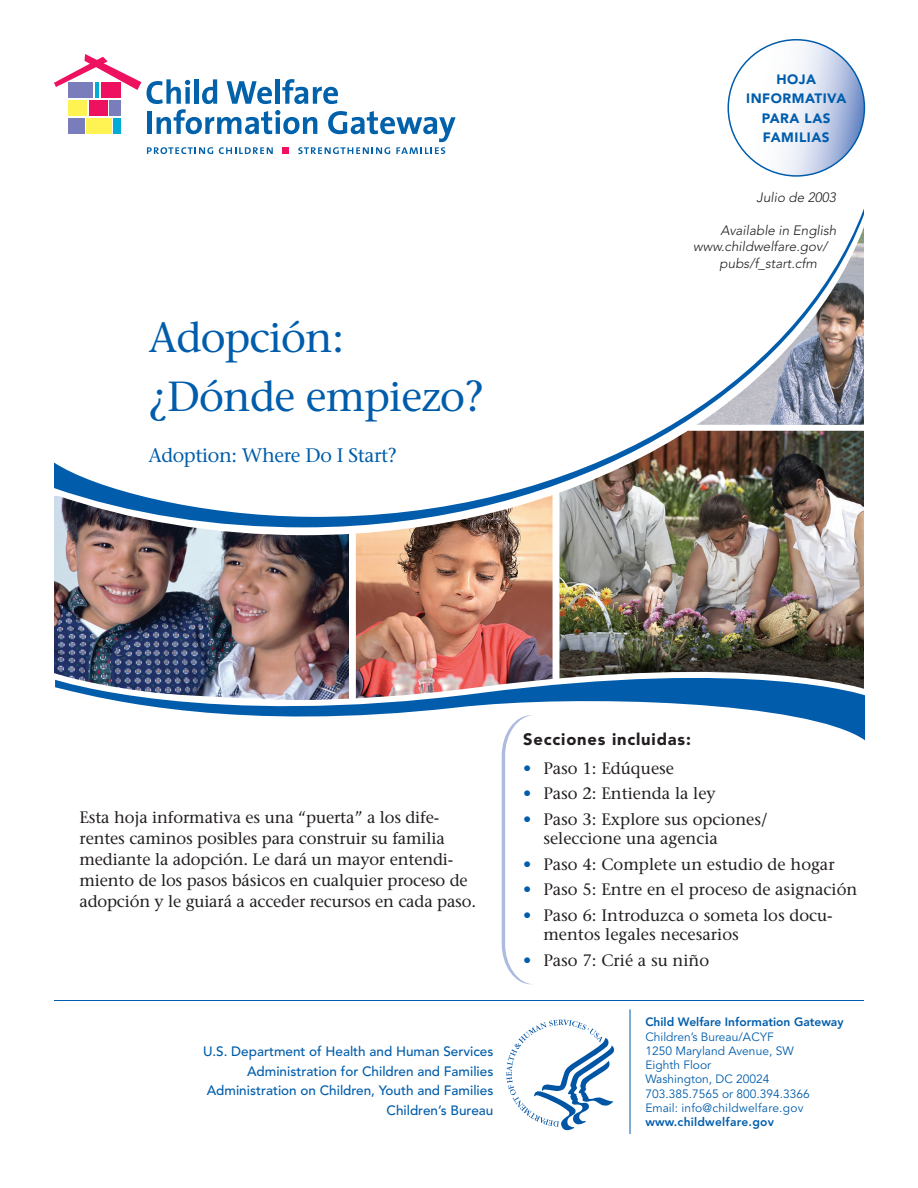
<style>
.page{position:relative;width:918px;height:1188px;background:#fff}
.page>*{position:absolute;margin:0;border:0;box-sizing:border-box;transform-origin:0 0}
.Cover_header{font:42px/58.5px "Stone Serif";letter-spacing:-.02em;color:#015dab}
.Cover_header_English{font:19.5px "Stone Serif";letter-spacing:-.02em;color:#015dab}
.Bullet_list{font:16.5px/19.5px "Stone Serif";color:#231f20}
.Body_copy{font:16.5px/21px "Stone Serif";letter-spacing:-.01em;color:#231f20}
.Cover_header-2{font:900 16.5px "Avenir";letter-spacing:.05em;color:#231f20}
.t1{font:16.5px/25.5px "Stone Serif";color:#015dab;text-align:justify}
.t2{font:500 13.5px/19.5px "Avenir";color:#015dab;text-align:right}
.page_footer{font:italic 300 13.5px "Avenir";color:#231f20}
.t3{font:900 13.5px/19.5px "Avenir";letter-spacing:.04em;color:#015dab;text-align:center}
.t4{font:12px "Avenir";color:#015dab}
.t5{font:800 12px "Avenir";color:#015dab}
.t6{font:12px "Avenir";letter-spacing:.02em;color:#015dab}
.t7{font:800 12px "Avenir";letter-spacing:.02em;color:#015dab}
</style>
<div class="page">
<svg style="left:727px;top:39px;width:139px;height:138px"></svg>
<div style="left:68px;top:118px;width:16px;height:15px;background:#7a7dbc"></div>
<div style="left:68px;top:100px;width:19px;height:16px;background:#fff353"></div>
<div style="left:113px;top:118px;width:8px;height:15px;background:#00acd5"></div>
<div style="left:110px;top:100px;width:11px;height:16px;background:#7a7dbc"></div>
<hr style="left:95px;top:82px;width:4px;height:16px;background:#00acd5">
<div style="left:101px;top:82px;width:20px;height:16px;background:#ed1160"></div>
<div style="left:68px;top:82px;width:25px;height:16px;background:#7a7dbc"></div>
<div style="left:90px;top:100px;width:18px;height:16px;background:#ed1160"></div>
<div style="left:86px;top:118px;width:25px;height:15px;background:#fff353"></div>
<svg style="left:54px;top:54px;width:87px;height:36px"></svg>
<svg style="left:147px;top:79px;width:309px;height:75px"></svg>
<div style="left:282px;top:147px;width:7px;height:7px;background:#ed1160"></div>
<svg style="left:502px;top:758px;width:28px;height:226px"></svg>
<svg style="left:506px;top:1020px;width:108px;height:110px"></svg>
<hr style="left:630px;top:1009px;width:1px;height:125px;background:#015dab">
<hr style="left:54px;top:1000px;width:810px;height:1px;background:#015dab">
<img style="left:562px;top:527px;width:302px;height:128px">
<img style="left:54px;top:527px;width:293px;height:128px">
<img style="left:347px;top:527px;width:215px;height:128px">
<img style="left:54px;top:655px;width:811px;height:103px">
<svg style="left:54px;top:208px;width:810px;height:319px"></svg>
<p class="Cover_header" style="left:148px;top:309px;width:337px">Adopción: ¿Dónde empiezo?</p>
<p class="Cover_header_English" style="left:148px;top:444px;width:250px">Adoption: Where Do I Start?</p>
<p class="t3" style="left:746px;top:69px;width:102px">HOJA<br>INFORMATIVA<br>PARA LAS<br>FAMILIAS</p>
<p class="page_footer" style="left:757px;top:190px;width:81px">Julio de 2003</p>
<p class="page_footer" style="left:720px;top:222px;width:118px">Available in English</p>
<p class="page_footer" style="left:693px;top:239px;width:136px">www.childwelfare.gov/</p>
<p class="page_footer" style="left:720px;top:255px;width:99px">pubs/f_start.cfm</p>
<p class="Body_copy" style="left:80px;top:807px;width:398px">Esta hoja informativa es una “puerta” a los dife&shy;rentes caminos posibles para construir su familia mediante la adopción. Le dará un mayor entendi&shy;miento de los pasos básicos en cualquier proceso de adopción y le guiará a acceder recursos en cada paso.</p>
<p class="t2" style="left:203px;top:1042px;width:292px">U.S. Department of Health and Human Services Administration for Children and Families Administration on Children, Youth and Families Children’s Bureau</p>
<p class="Cover_header-2" style="left:523px;top:730px;width:169px">SECCIONES INCLUIDAS:</p>
<p class="Bullet_list" style="left:543px;top:758px;width:132px">Paso 1: Edúquese</p>
<p class="Bullet_list" style="left:543px;top:784px;width:174px">Paso 2: Entienda la ley</p>
<p class="Bullet_list" style="left:543px;top:809px;width:226px">Paso 3: Explore sus opciones/ seleccione una agencia</p>
<p class="Bullet_list" style="left:543px;top:854px;width:293px">Paso 4: Complete un estudio de hogar</p>
<p class="Bullet_list" style="left:543px;top:880px;width:316px">Paso 5: Entre en el proceso de asignación</p>
<p class="Bullet_list" style="left:543px;top:905px;width:291px">Paso 6: Introduzca o someta los docu&shy;mentos legales necesarios</p>
<p class="Bullet_list" style="left:543px;top:950px;width:167px">Paso 7: Crié a su niño</p>
<p class="t1" style="left:523px;top:755px;width:10px">• • •</p>
<p class="t1" style="left:523px;top:851px;width:10px">• • •</p>
<p class="t1" style="left:523px;top:947px;width:10px">•</p>
<p class="t5" style="left:645px;top:1015px;width:200px">Child Welfare Information Gateway</p>
<p class="t4" style="left:645px;top:1030px;width:130px">Children’s Bureau/ACYF</p>
<p class="t4" style="left:645px;top:1044px;width:150px">1250 Maryland Avenue, SW</p>
<p class="t4" style="left:645px;top:1058px;width:67px">Eighth Floor</p>
<p class="t4" style="left:645px;top:1072px;width:126px">Washington, DC 20024</p>
<p class="t4" style="left:645px;top:1087px;width:166px">703.385.7565 or 800.394.3366</p>
<p class="t6" style="left:645px;top:1101px;width:160px">Email: info@childwelfare.gov</p>
<p class="t7" style="left:645px;top:1115px;width:130px">www.childwelfare.gov</p>
</div>
